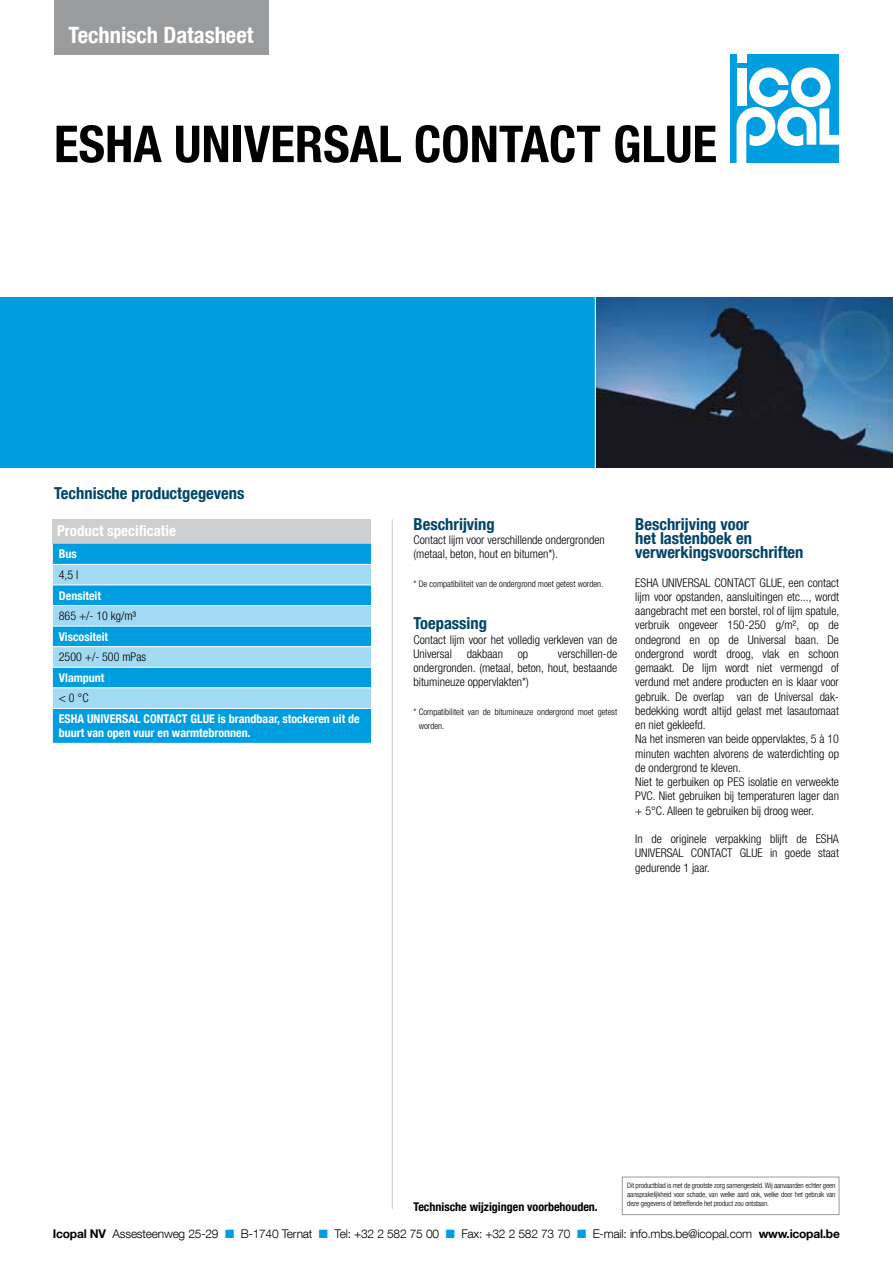
<style>
.page{position:relative;width:893px;height:1263px;background:#fff}
.page>*{position:absolute;margin:0;border:0;box-sizing:border-box;transform-origin:0 0}
.t1{font:700 condensed 51px "Helvetica Neue LT Com";color:#000}
.t2{font:700 condensed 22.5px "Helvetica Neue LT Com";color:#fff}
.t3{font:700 condensed 16.5px/14.2px "Helvetica Neue LT Com";color:#004469}
.t4{font:700 condensed 15px "Helvetica Neue LT Com";color:#fff}
.t5{font:300 condensed 12px/14.2px "Helvetica Neue LT Com";color:#000}
.t6{font:700 condensed 12px/14.4px "Helvetica Neue LT Com";color:#fff}
.t7{font:300 12px "Helvetica Neue LT Com";letter-spacing:-.02em;color:#000}
.t8{font:700 condensed 12px "Helvetica Neue LT Com";color:#000}
.t9{font:300 condensed 9px/14.2px "Helvetica Neue LT Com";color:#000}
.t10{font:300 condensed 7.5px/9px "Helvetica Neue LT Com";letter-spacing:-.015em;color:#000;text-align:justify}
.s1{font-weight:700}
.s2{color:#009ee0}
</style>
<div class="page">
<img style="left:596px;top:298px;width:297px;height:170px">
<div style="left:0;top:298px;width:595px;height:170px;background:#009ee0"></div>
<div style="left:54px;top:0;width:215px;height:54px;background:#9a9b9d"></div>
<div style="left:53px;top:519px;width:318px;height:25px;background:#cecfd0"></div>
<div style="left:53px;top:544px;width:318px;height:199px;background:#009ee0"></div>
<svg style="left:53px;top:565px;width:318px;height:143px;background:#5fc1eb"></svg>
<hr style="left:53px;top:564px;width:318px;height:1px;background:#fff">
<hr style="left:53px;top:585px;width:318px;height:1px;background:#fff">
<hr style="left:53px;top:605px;width:318px;height:1px;background:#fff">
<hr style="left:53px;top:626px;width:318px;height:1px;background:#fff">
<hr style="left:53px;top:646px;width:318px;height:1px;background:#fff">
<hr style="left:53px;top:667px;width:318px;height:1px;background:#fff">
<hr style="left:53px;top:687px;width:318px;height:1px;background:#fff">
<hr style="left:53px;top:708px;width:318px;height:1px;background:#fff">
<hr style="left:392px;top:519px;width:1px;height:690px;background:#cecfd0">
<div style="left:622px;top:1177px;width:217px;height:38px;border:1px solid #9a9b9d"></div>
<div style="left:731px;top:54px;width:108px;height:108px;background:#009ee0"></div>
<svg style="left:736px;top:68px;width:103px;height:94px"></svg>
<div style="left:737px;top:54px;width:10px;height:9px;background:#fff"></div>
<div style="left:737px;top:68px;width:10px;height:38px;background:#fff"></div>
<h2 class="t2" style="left:69px;top:21px;width:186px">Technisch Datasheet</h2>
<h1 class="t1" style="left:54px;top:113px;width:664px">ESHA UNIVERSAL CONTACT GLUE</h1>
<h3 class="t3" style="left:54px;top:486px;width:192px">Technische productgegevens</h3>
<p class="t4" style="left:57px;top:521px;width:120px">Product specificatie</p>
<p class="t6" style="left:59px;top:547px;width:19px">Bus</p>
<p class="t5" style="left:59px;top:567px;width:21px">4,5 l</p>
<p class="t6" style="left:59px;top:588px;width:44px">Densiteit</p>
<p class="t5" style="left:59px;top:609px;width:79px">865 +/- 10 kg/m³</p>
<p class="t6" style="left:59px;top:629px;width:51px">Viscositeit</p>
<p class="t5" style="left:59px;top:650px;width:89px">2500 +/- 500 mPas</p>
<p class="t6" style="left:59px;top:670px;width:47px">Vlampunt</p>
<p class="t5" style="left:59px;top:691px;width:31px">&lt; 0 °C</p>
<p class="t6" style="left:59px;top:711px;width:302px">ESHA UNIVERSAL CONTACT GLUE is brandbaar, stockeren uit de buurt van open vuur en warmtebronnen.</p>
<h3 class="t3" style="left:414px;top:517px;width:83px">Beschrijving</h3>
<p class="t5" style="left:414px;top:532px;width:193px">Contact lijm voor verschillende ondergronden (metaal, beton, hout en bitumen*).</p>
<p class="t9" style="left:414px;top:576px;width:191px">* De compatibiliteit van de ondergrond moet getest worden.</p>
<h3 class="t3" style="left:414px;top:616px;width:75px">Toepassing</h3>
<p class="t5" style="left:414px;top:632px;width:205px">Contact lijm voor het volledig verkleven van de<br>Universal dakbaan op</p>
<p class="t5" style="left:414px;top:646px;width:205px;text-align:justify;text-indent:144px">verschillen-de ondergronden. (metaal, beton, hout, bestaande bitumineuze oppervlakten*)</p>
<p class="t9" style="left:419px;top:705px;width:200px;text-indent:-5px">* Compatibiliteit van de bitumineuze ondergrond moet getest worden.</p>
<h3 class="t3" style="left:635px;top:517px;width:170px">Beschrijving voor<br>het lastenboek en verwerkingsvoorschriften</h3>
<p class="t5" style="left:635px;top:575px;width:206px">ESHA UNIVERSAL CONTACT GLUE, een contact lijm voor opstanden, aansluitingen etc..., wordt aangebracht met een borstel, rol of lijm spatule, verbruik ongeveer 150-250 g/m², op de ondegrond en op de Universal baan. De ondergrond wordt droog, vlak en schoon gemaakt. De lijm wordt niet vermengd of verdund met andere producten en is klaar voor gebruik. De overlap van de Universal dak&shy;bedekking wordt altijd gelast met lasautomaat en niet gekleefd.<br>Na het insmeren van beide oppervlaktes, 5 à 10 minuten wachten alvorens de waterdichting op de ondergrond te kleven.<br>Niet te gerbuiken op PES isolatie en verweekte PVC. Niet gebruiken bij temperaturen lager dan + 5°C. Alleen te gebruiken bij droog weer.</p>
<p class="t5" style="left:635px;top:832px;width:205px;text-align:justify">In de originele verpakking blijft de ESHA UNIVERSAL CONTACT GLUE in goede staat gedurende 1 jaar.</p>
<p class="t8" style="left:414px;top:1199px;width:186px">Technische wijzigingen voorbehouden.</p>
<p class="t10" style="left:627px;top:1180px;width:210px">Dit productblad is met de grootste zorg samengesteld. Wij aanvaarden echter geen aansprakelijkheid voor schade, van welke aard ook, welke door het gebruik van deze gegevens of betreffende het product zou ontstaan.</p>
<p class="t7" style="left:53px;top:1227px;width:788px"><span class="s1">Icopal NV</span> Assesteenweg 25-29 <span class="s2">■</span> B-1740 Ternat <span class="s2">■</span> Tel: +32 2 582 75 00 <span class="s2">■</span> Fax: +32 2 582 73 70 <span class="s2">■</span> E-mail: info.mbs.be@icopal.com <span class="s1">www.icopal.be</span></p>
</div>
